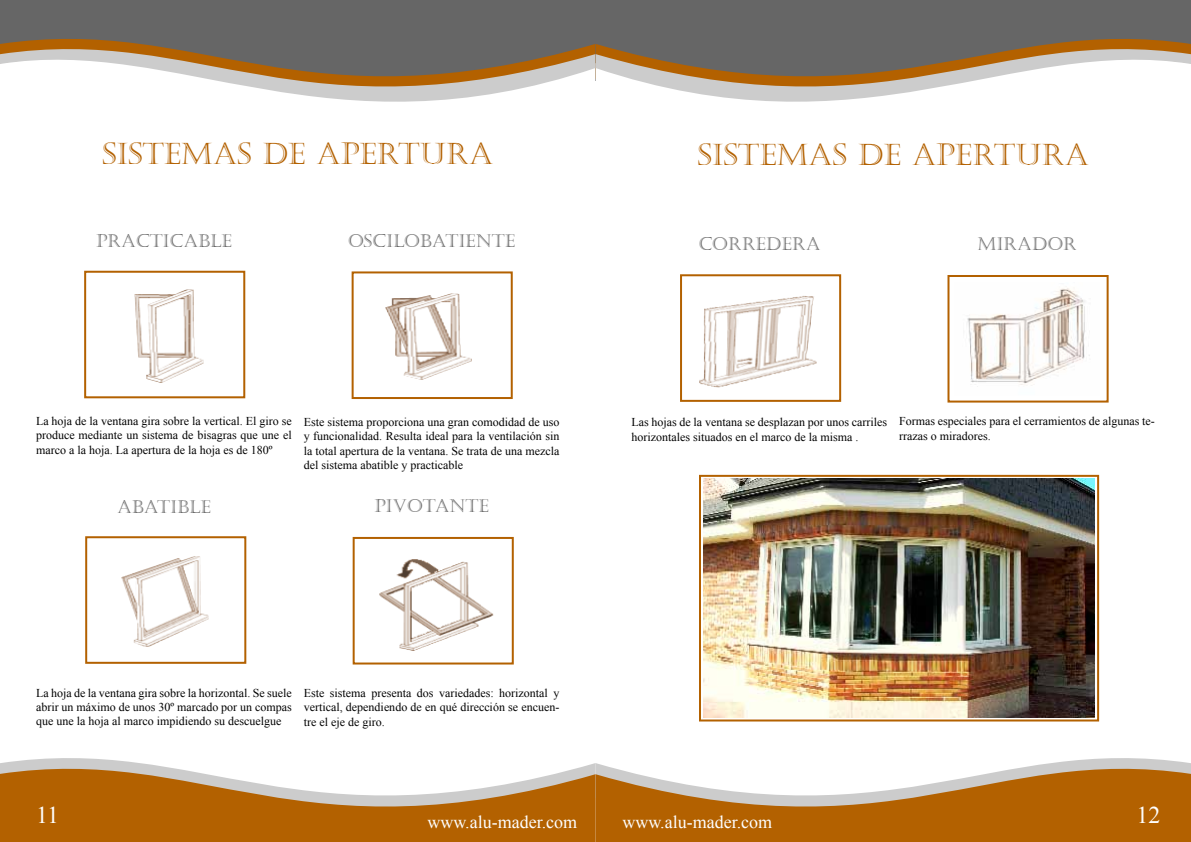
<style>
.page{position:relative;width:1191px;height:842px;background:#fff}
.page>*{position:absolute;margin:0;border:0;box-sizing:border-box;transform-origin:0 0}
.t1{font:30px "Castellar";color:#b36100}
.t2{font:24px "Times New Roman";color:#fefefe}
.t3{font:18px "Castellar";color:#666}
.t4{font:18px "Times New Roman";color:#fefefe}
.t5{font:12px/14.4px "Times New Roman";color:#000;text-align:justify}
</style>
<div class="page">
<svg style="left:595px;top:758px;width:596px;height:84px;fill:#b36100"></svg>
<svg style="left:0;top:758px;width:595px;height:84px;fill:#b36100"></svg>
<div style="left:0;top:0;width:595px;height:80px;background:#666"></div>
<svg style="left:0;top:39px;width:595px;height:63px"></svg>
<div style="left:595px;top:0;width:595px;height:80px;background:#666"></div>
<svg style="left:595px;top:24px;width:596px;height:78px"></svg>
<img style="left:134px;top:289px;width:70px;height:94px">
<img style="left:121px;top:556px;width:88px;height:91px">
<img style="left:385px;top:293px;width:87px;height:87px">
<img style="left:379px;top:559px;width:115px;height:92px">
<img style="left:699px;top:296px;width:118px;height:92px">
<img style="left:967px;top:288px;width:123px;height:98px">
<div style="left:84px;top:271px;width:161px;height:127px;border:2px solid #b36100"></div>
<div style="left:351px;top:271px;width:162px;height:128px;border:2px solid #b36100"></div>
<div style="left:85px;top:536px;width:161px;height:128px;border:2px solid #b36100"></div>
<div style="left:353px;top:537px;width:161px;height:127px;border:2px solid #b36100"></div>
<div style="left:680px;top:274px;width:161px;height:128px;border:2px solid #b36100"></div>
<div style="left:947px;top:275px;width:161px;height:128px;border:2px solid #b36100"></div>
<img style="left:703px;top:479px;width:391px;height:238px">
<div style="left:699px;top:475px;width:400px;height:246px;border:2px solid #b36100"></div>
<h1 class="t1" style="left:102px;top:137px;width:393px">SISTEMAS DE APERTURA</h1>
<h3 class="t3" style="left:96px;top:230px;width:137px">PRACTICABLE</h3>
<h3 class="t3" style="left:348px;top:230px;width:169px">OSCILOBATIENTE</h3>
<p class="t5" style="left:36px;top:414px;width:257px">La hoja de la ventana gira sobre la vertical. El giro se produce mediante un sistema de bisagras que une el marco a la hoja. La apertura de la hoja es de 180º</p>
<p class="t5" style="left:304px;top:415px;width:257px">Este sistema proporciona una gran comodidad de uso y funcionalidad. Resulta ideal para la ventilación sin la total apertura de la ventana. Se trata de una mezcla del sistema abatible y practicable</p>
<h3 class="t3" style="left:117px;top:497px;width:95px">ABATIBLE</h3>
<h3 class="t3" style="left:374px;top:495px;width:116px">PIVOTANTE</h3>
<p class="t5" style="left:36px;top:685px;width:257px">La hoja de la ventana gira sobre la horizontal. Se suele abrir un máximo de unos 30º marcado por un compas que une la hoja al marco impidiendo su descuelgue</p>
<p class="t5" style="left:304px;top:685px;width:257px">Este sistema presenta dos variedades: horizontal y vertical, dependiendo de en qué dirección se encuen&shy;tre el eje de giro.</p>
<h1 class="t1" style="left:697px;top:137px;width:393px">SISTEMAS DE APERTURA</h1>
<h3 class="t3" style="left:698px;top:233px;width:123px">CORREDERA</h3>
<h3 class="t3" style="left:977px;top:233px;width:101px">MIRADOR</h3>
<p class="t5" style="left:631px;top:415px;width:257px">Las hojas de la ventana se desplazan por unos carriles horizontales situados en el marco de la misma .</p>
<p class="t5" style="left:899px;top:414px;width:257px">Formas especiales para el cerramientos de algunas te&shy;rrazas o miradores.</p>
<h2 class="t2" style="left:36px;top:798px;width:25px">11</h2>
<h3 class="t4" style="left:427px;top:810px;width:151px">www.alu-mader.com</h3>
<h3 class="t4" style="left:622px;top:809px;width:151px">www.alu-mader.com</h3>
<h2 class="t2" style="left:1136px;top:798px;width:25px">12</h2>
</div>
